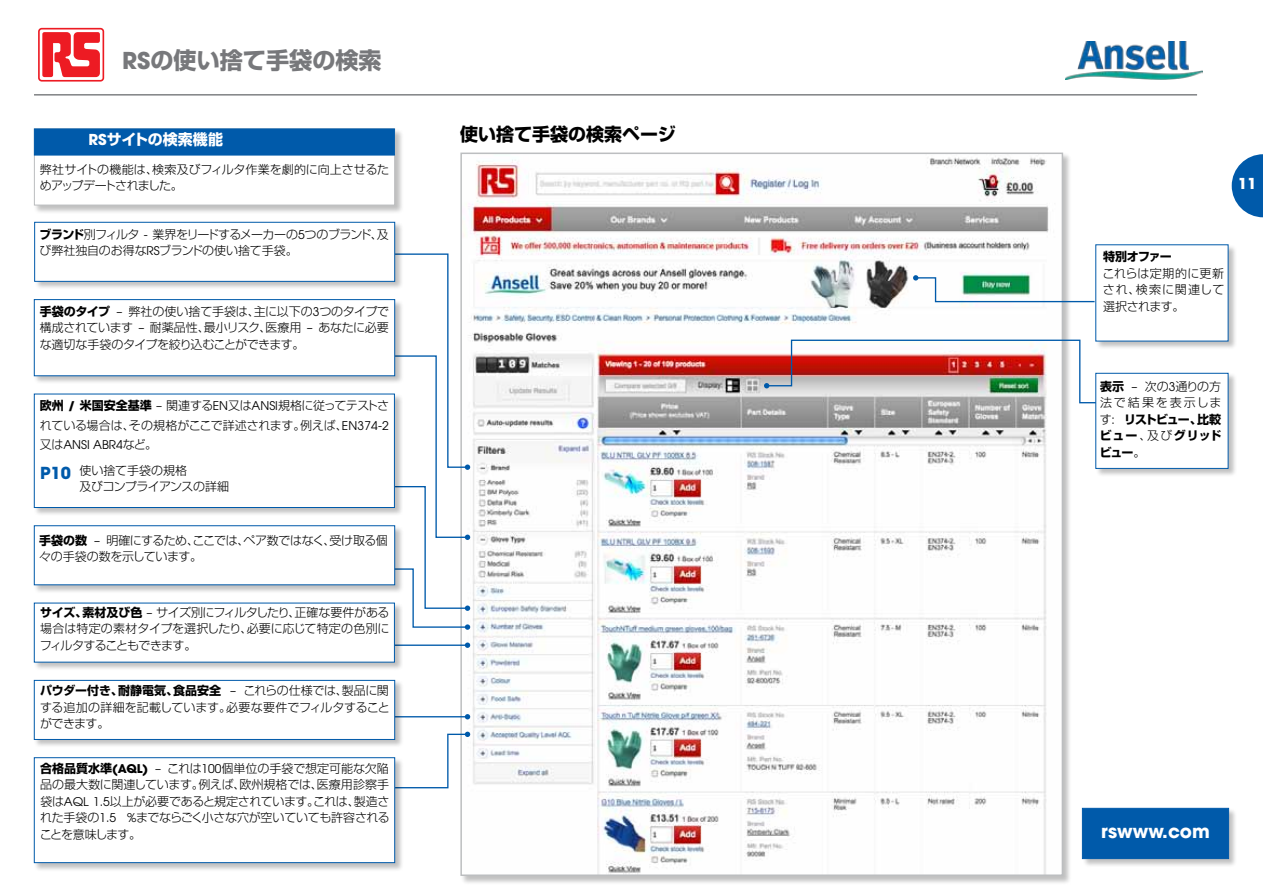
<style>
.page{position:relative;width:1263px;height:893px;background:#fff}
.page>*{position:absolute;margin:0;border:0;box-sizing:border-box;transform-origin:0 0}
.t1{font:700 23.1px "Shin Go Pro";color:#77787b}
.t2{font:700 18.3px "ITC Avant Garde Pro";color:#fff}
.t3{font:700 18px "Shin Go Pro";color:#000}
.t4{font:700 16.5px "ITC Avant Garde Std";color:#005aaa}
.t5{font:700 15px "Shin Go Pro";color:#fff}
.t6{font:700 15px "ITC Avant Garde Std";color:#fff}
.t7{font:300 12px/16.5px "Shin Go Pro";letter-spacing:-.03em;color:#000}
.t8{font:700 12px/16.5px "Shin Go Pro";letter-spacing:-.065em;color:#000;text-align:justify}
.t9{font:12px "ITC Avant Garde Std";color:#000}
.s1{font-family:"ITC Avant Garde Std"}
.s2{font-weight:700}
.s3{font-family:"ITC Avant Garde Std";font-weight:400}
.s4{font-family:"ITC Avant Garde Std";font-weight:700}
.s5{font-family:"Shin Go Pro";font-weight:300}
.s6{font-weight:300}
</style>
<div class="page">
<div style="left:460px;top:152px;width:612px;height:733px;background:#000;opacity:.25"></div>
<img style="left:463px;top:156px;width:597px;height:717px">
<svg style="left:38px;top:27px;width:67px;height:55px"></svg>
<img style="left:1065px;top:42px;width:137px;height:37px">
<hr style="left:34px;top:94px;width:1163px;height:2px;background:#808284">
<svg style="left:1232px;top:154px;width:31px;height:63px"></svg>
<svg style="left:913px;top:275px;width:182px;height:28px"></svg>
<svg style="left:764px;top:339px;width:331px;height:65px"></svg>
<svg style="left:404px;top:732px;width:66px;height:57px"></svg>
<svg style="left:404px;top:693px;width:66px;height:26px"></svg>
<svg style="left:403px;top:253px;width:67px;height:395px"></svg>
<div style="left:1081px;top:808px;width:157px;height:60px;background:#000;opacity:.25"></div>
<div style="left:1082px;top:808px;width:147px;height:51px;background:#005aaa;border:1px solid #005aaa"></div>
<div style="left:34px;top:128px;width:370px;height:86px;background:#000;opacity:.25"></div>
<div style="left:34px;top:129px;width:361px;height:76px;background:#fff;border:1px solid #bcbec0"></div>
<div style="left:34px;top:129px;width:361px;height:26px;background:#005aaa"></div>
<div style="left:34px;top:221px;width:370px;height:70px;background:#000;opacity:.25"></div>
<div style="left:34px;top:222px;width:361px;height:60px;background:#fff;border:1px solid #005aaa"></div>
<div style="left:33px;top:299px;width:371px;height:86px;background:#000;opacity:.25"></div>
<div style="left:34px;top:299px;width:361px;height:77px;background:#fff;border:1px solid #005aaa"></div>
<div style="left:33px;top:525px;width:371px;height:69px;background:#000;opacity:.25"></div>
<div style="left:34px;top:525px;width:361px;height:60px;background:#fff"></div>
<div style="left:33px;top:680px;width:371px;height:69px;background:#000;opacity:.25"></div>
<div style="left:34px;top:680px;width:361px;height:60px;background:#fff;border:1px solid #005aaa"></div>
<div style="left:33px;top:757px;width:371px;height:115px;background:#000;opacity:.25"></div>
<div style="left:34px;top:757px;width:361px;height:106px;background:#fff;border:1px solid #005aaa"></div>
<div style="left:33px;top:602px;width:370px;height:69px;background:#000;opacity:.25"></div>
<div style="left:34px;top:603px;width:361px;height:59px;background:#fff"></div>
<div style="left:1095px;top:244px;width:142px;height:106px;background:#000;opacity:.25"></div>
<div style="left:1095px;top:244px;width:133px;height:97px;background:#fff"></div>
<div style="left:1095px;top:372px;width:142px;height:105px;background:#000;opacity:.25"></div>
<div style="left:1095px;top:373px;width:133px;height:96px;background:#fff;border:1px solid #005aaa"></div>
<div style="left:33px;top:393px;width:370px;height:123px;background:#000;opacity:.25"></div>
<div style="left:34px;top:394px;width:361px;height:114px;background:#fff;border:1px solid #005aaa"></div>
<h1 class="t1" style="left:122px;top:42px;width:261px"><span class="s1">RS</span>の使い捨て手袋の検索</h1>
<p class="t5" style="left:88px;top:128px;width:136px"><span class="s1">RS</span>サイトの検索機能</p>
<p class="t7" style="left:40px;top:160px;width:351px">弊社サイトの機能は、検索及びフィルタ作業を劇的に向上させるためアップデートされました。</p>
<p class="t7" style="left:40px;top:224px;width:351px"><span class="s2">ブランド</span>別フィルタ <span class="s3">-</span> 業界をリードするメーカーの<span class="s3">5</span>つのブランド、及び弊社独自のお得な<span class="s3">RS</span>ブランドの使い捨て手袋。</p>
<p class="t7" style="left:40px;top:302px;width:351px;text-align:justify"><span class="s2">手袋のタイプ</span> <span class="s3">–</span> 弊社の使い捨て手袋は、主に以下の<span class="s3">3</span>つのタイプで構成されています <span class="s3">–</span> 耐薬品性、最小リスク、医療用 <span class="s3">–</span> あなたに必要な適切な手袋のタイプを絞り込むことができます。</p>
<p class="t7" style="left:40px;top:394px;width:351px;line-height:19.5px"><span class="s2">欧州</span> <span class="s4">/</span> <span class="s2">米国安全基準</span> <span class="s3">–</span> 関連する<span class="s3">EN</span>又は<span class="s3">ANSI</span>規格に従ってテストされている場合は、その規格がここで詳述されます。例えば、<span class="s3">EN374-2</span></p>
<p class="t9" style="left:40px;top:437px;width:119px"><span class="s5">又は</span>ANSI ABR4<span class="s5">など。</span></p>
<p class="t7" style="left:80px;top:461px;width:151px">使い捨て手袋の規格<br>及びコンプライアンスの詳細</p>
<h3 class="t4" style="left:40px;top:462px;width:32px">P10</h3>
<p class="t7" style="left:39px;top:531px;width:350px"><span class="s2">手袋の数</span> <span class="s3">–</span> 明確にするため、ここでは、ペア数ではなく、受け取る個々の手袋の数を示しています。</p>
<p class="t7" style="left:40px;top:602px;width:351px;text-align:justify"><span class="s2">サイズ、素材及び色</span> <span class="s3">–</span> サイズ別にフィルタしたり、正確な要件がある場合は特定の素材タイプを選択したり、必要に応じて特定の色別にフィルタすることもできます。</p>
<p class="t7" style="left:40px;top:681px;width:351px;text-align:justify"><span class="s2">パウダー付き、耐静電気、食品安全</span> <span class="s3">–</span> これらの仕様では、製品に関する追加の詳細を記載しています。必要な要件でフィルタすることができます。</p>
<p class="t7" style="left:40px;top:758px;width:352px;text-align:justify"><span class="s2">合格品質水準</span><span class="s4">(AQL)</span> <span class="s3">–</span> これは<span class="s3">100</span>個単位の手袋で想定可能な欠陥品の最大数に関連しています。例えば、欧州規格では、医療用診察手袋は<span class="s3">AQL 1.5</span>以上が必要であると規定されています。これは、製造された手袋の<span class="s3">1.5 %</span>までならごく小さな穴が空いていても許容されることを意味します。</p>
<h3 class="t3" style="left:460px;top:120px;width:217px">使い捨て手袋の検索ページ</h3>
<p class="t6" style="left:1238px;top:173px;width:20px">11</p>
<p class="t8" style="left:1103px;top:247px;width:70px">特別オファー</p>
<p class="t7" style="left:1102px;top:263px;width:124px;text-align:justify">これらは定期的に更新され、検索に関連して選択されます。</p>
<p class="t8" style="left:1100px;top:377px;width:123px">表示 <span class="s3">–</span> <span class="s6">次の</span><span class="s3">3</span><span class="s6">通りの方法で結果を表示します</span><span class="s3">:</span> リストビュー、比較ビュー<span class="s6">、及び</span>グリッドビュー<span class="s6">。</span></p>
<h2 class="t2" style="left:1101px;top:819px;width:110px">rswww.com</h2>
</div>
